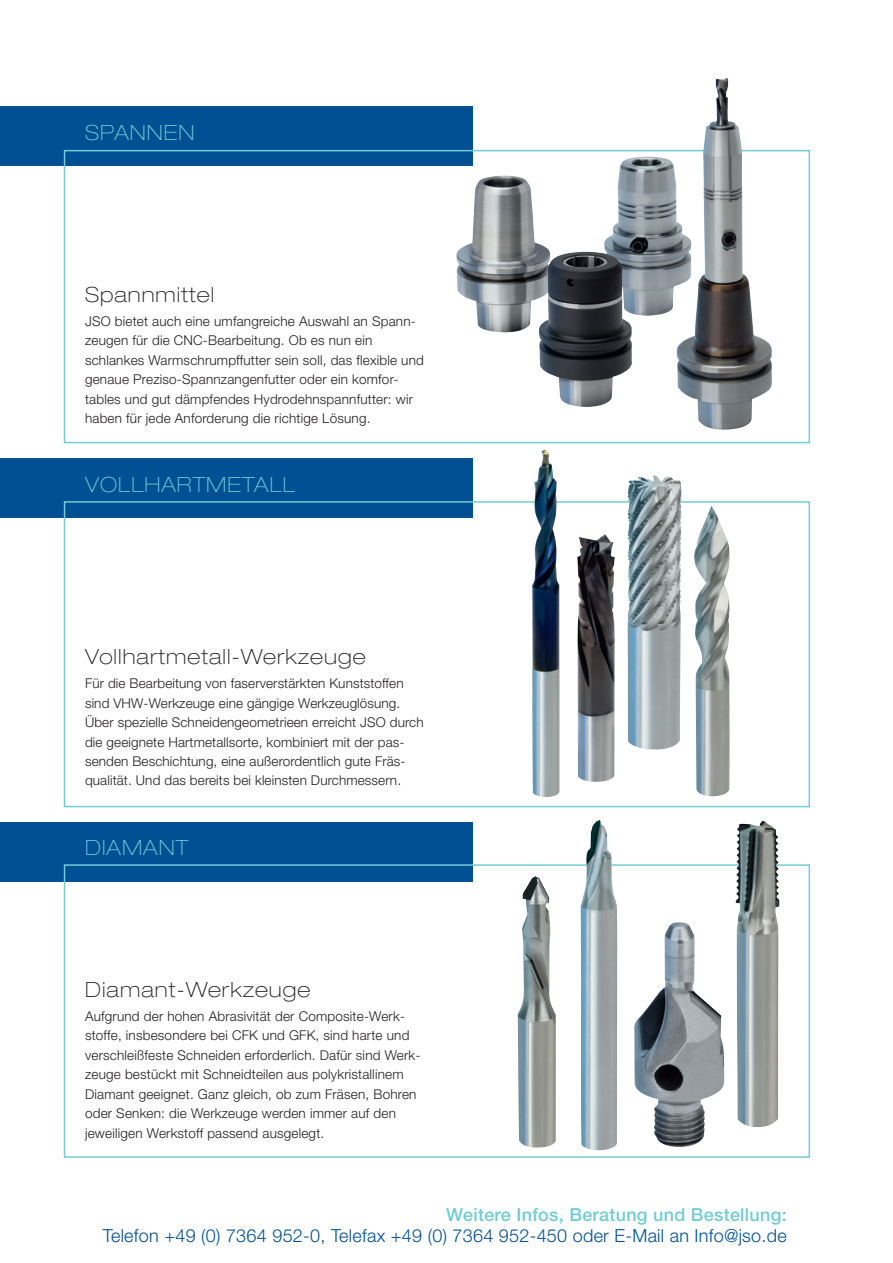
<style>
.page{position:relative;width:893px;height:1263px;background:#fff}
.page>*{position:absolute;margin:0;border:0;box-sizing:border-box;transform-origin:0 0}
.t1{font:100 expanded 21px "Helvetica Neue LT";letter-spacing:.05em;color:#231f20}
.t2{font:100 expanded 21px "Helvetica Neue LT";color:#73ccd3}
.t3{font:300 18px "Helvetica Neue LT";letter-spacing:.015em;color:#015094}
.t4{font:500 18px "Helvetica Neue LT";letter-spacing:.015em;color:#73ccd3}
.t5{font:300 13.5px/19.5px "Helvetica Neue LT";letter-spacing:.015em;color:#231f20}
</style>
<div class="page">
<div style="left:0;top:822px;width:472px;height:59px;background:#015094"></div>
<div style="left:64px;top:864px;width:746px;height:294px;border:2px solid #73ccd3"></div>
<img style="left:736px;top:821px;width:43px;height:306px">
<img style="left:581px;top:820px;width:36px;height:331px">
<img style="left:634px;top:922px;width:91px;height:225px">
<img style="left:517px;top:876px;width:39px;height:272px">
<div style="left:0;top:106px;width:472px;height:60px;background:#015094"></div>
<div style="left:64px;top:150px;width:746px;height:293px;border:2px solid #73ccd3"></div>
<img style="left:456px;top:175px;width:94px;height:158px">
<img style="left:604px;top:156px;width:72px;height:160px">
<img style="left:539px;top:252px;width:93px;height:155px">
<img style="left:676px;top:78px;width:97px;height:352px">
<div style="left:0;top:459px;width:472px;height:59px;background:#015094"></div>
<div style="left:64px;top:501px;width:746px;height:306px;border:2px solid #73ccd3"></div>
<img style="left:628px;top:476px;width:54px;height:274px">
<img style="left:694px;top:506px;width:36px;height:290px">
<img style="left:577px;top:534px;width:38px;height:248px">
<img style="left:532px;top:449px;width:28px;height:348px">
<h1 class="t2" style="left:85px;top:120px;width:17px">spannen</h1>
<h1 class="t1" style="left:85px;top:282px;width:131px">Spannmittel</h1>
<p class="t5" style="left:85px;top:311px;width:340px">JSO bietet auch eine umfangreiche Auswahl an Spann&shy;zeugen für die CNC-Bearbeitung. Ob es nun ein schlankes Warmschrumpffutter sein soll, das flexible und genaue Preziso-Spannzangenfutter oder ein komfor&shy;tables und gut dämpfendes Hydrodehnspannfutter: wir haben für jede Anforderung die richtige Lösung.</p>
<h1 class="t2" style="left:85px;top:472px;width:31px">voll</h1>
<h1 class="t2" style="left:145px;top:472px;width:33px">hartmetall</h1>
<h1 class="t1" style="left:85px;top:644px;width:282px">Vollhartmetall-Werkzeuge</h1>
<p class="t5" style="left:85px;top:673px;width:340px">Für die Bearbeitung von faserverstärkten Kunststoffen sind VHW-Werkzeuge eine gängige Werkzeuglösung.<br>Über spezielle Schneidengeometrieen erreicht JSO durch die geeignete Hartmetallsorte, kombiniert mit der pas&shy;senden Beschichtung, eine außerordentlich gute Fräs&shy;qualität. Und das bereits bei kleinsten Durchmessern.</p>
<h1 class="t2" style="left:85px;top:835px;width:33px">Diamant</h1>
<h1 class="t1" style="left:85px;top:977px;width:227px">Diamant-Werkzeuge</h1>
<p class="t5" style="left:85px;top:1006px;width:337px">Aufgrund der hohen Abrasivität der Composite-Werk&shy;stoffe, insbesondere bei CFK und GFK, sind harte und verschleißfeste Schneiden erforderlich. Dafür sind Werk&shy;zeuge bestückt mit Schneidteilen aus polykristallinem Diamant geeignet. Ganz gleich, ob zum Fräsen, Bohren oder Senken: die Werkzeuge werden immer auf den jeweiligen Werkstoff passend ausgelegt.</p>
<h2 class="t4" style="left:446px;top:1203px;width:342px">Weitere Infos, Beratung und Bestellung:</h2>
<h2 class="t3" style="left:103px;top:1224px;width:685px">Telefon +49 (0) 7364 952-0, Telefax +49 (0) 7364 952-450 oder E-Mail an Info@jso.de</h2>
</div>
